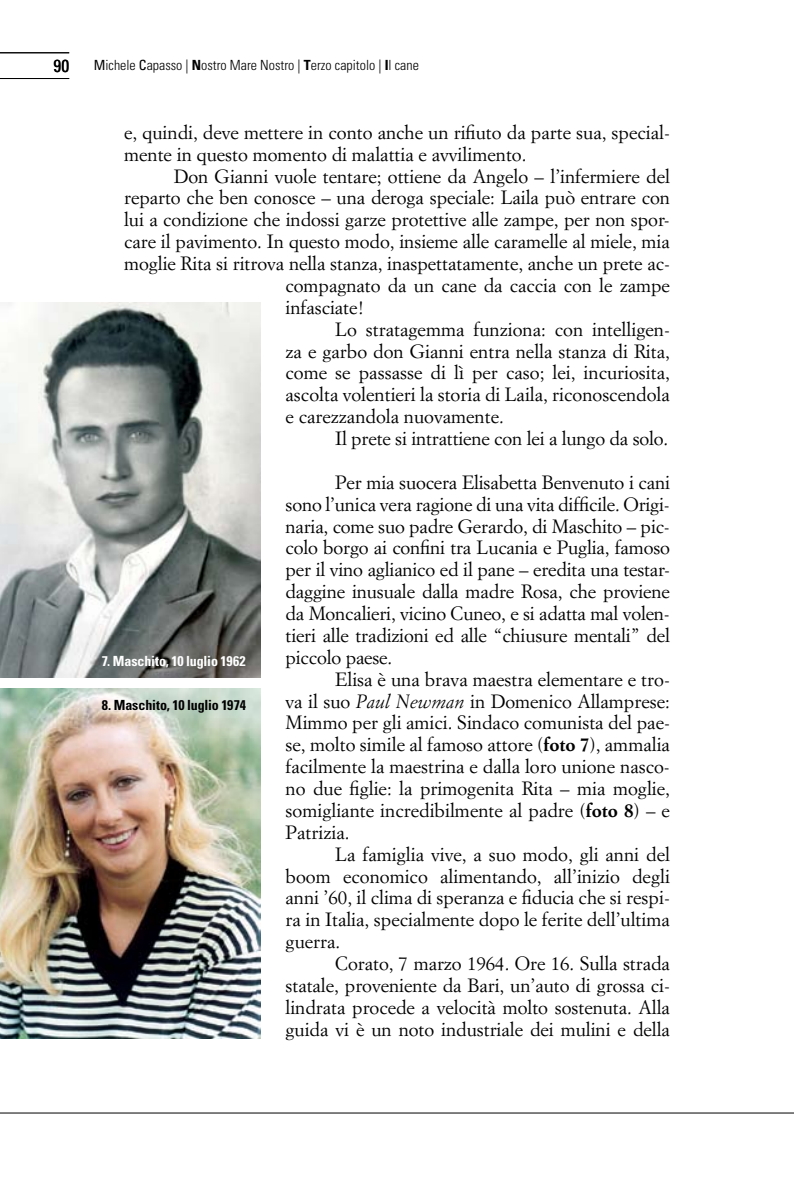
<style>
.page{position:relative;width:794px;height:1191px;background:#fff}
.page>*{position:absolute;margin:0;border:0;box-sizing:border-box;transform-origin:0 0}
.t1{font:18.9px/21.9px "Simoncini Garamond";letter-spacing:-.005em;color:#000;text-align:justify}
.t2{font:condensed 17.5px "Univers";color:#000}
.t3{font:300 condensed 14px "Univers";color:#000}
.t4{font:700 condensed 14px "Univers";letter-spacing:-.005em;color:#fff}
.t5{font:700 condensed 14px "Univers";letter-spacing:-.01em;color:#000}
.s1{font-weight:400}
.s2{font-weight:700}
.s3{font-style:italic}
</style>
<div class="page">
<hr style="left:0;top:52px;width:69px;height:1px;background:#000">
<hr style="left:0;top:78px;width:69px;height:1px;background:#000">
<hr style="left:0;top:1112px;width:794px;height:1px;background:#000">
<img style="left:0;top:302px;width:261px;height:375px">
<img style="left:0;top:688px;width:261px;height:350px">
<p class="t2" style="left:54px;top:55px;width:17px">90</p>
<p class="t3" style="left:94px;top:57px;width:326px"><span class="s1">M</span>ichele <span class="s1">C</span>apasso | <span class="s2">N</span>ostro Mare Nostro | <span class="s2">T</span>erzo capitolo | <span class="s2">I</span>l cane</p>
<p class="t1" style="left:124px;top:121px;width:547px">e, quindi, deve mettere in conto anche un rifiuto da parte sua, special&shy;mente in questo momento di malattia e avvilimento.</p>
<p class="t1" style="left:174px;top:165px;width:498px">Don Gianni vuole tentare; ottiene da Angelo – l’infermiere del</p>
<p class="t1" style="left:124px;top:186px;width:547px">reparto che ben conosce – una deroga speciale: Laila può entrare con</p>
<p class="t1" style="left:124px;top:208px;width:547px">lui a condizione che indossi garze protettive alle zampe, per non spor-</p>
<p class="t1" style="left:124px;top:230px;width:547px">care il pavimento. In questo modo, insieme alle caramelle al miele, mia</p>
<p class="t1" style="left:124px;top:252px;width:547px">moglie Rita si ritrova nella stanza, inaspettatamente, anche un prete ac-</p>
<p class="t1" style="left:285px;top:274px;width:386px">compagnato da un cane da caccia con le zampe</p>
<p class="t1" style="left:285px;top:296px;width:80px">infasciate!</p>
<p class="t1" style="left:335px;top:318px;width:336px">Lo stratagemma funziona: con intelligen-</p>
<p class="t1" style="left:285px;top:339px;width:386px">za e garbo don Gianni entra nella stanza di Rita,</p>
<p class="t1" style="left:285px;top:361px;width:386px">come se passasse di lì per caso; lei, incuriosita,</p>
<p class="t1" style="left:285px;top:383px;width:386px">ascolta volentieri la storia di Laila, riconoscendola</p>
<p class="t1" style="left:285px;top:405px;width:220px">e carezzandola nuovamente.</p>
<p class="t1" style="left:335px;top:427px;width:335px">Il prete si intrattiene con lei a lungo da solo.</p>
<p class="t1" style="left:285px;top:471px;width:386px;text-indent:50px">Per mia suocera Elisabetta Benvenuto i cani sono l’unica vera ragione di una vita difficile. Origi&shy;naria, come suo padre Gerardo, di Maschito – pic&shy;colo borgo ai confini tra Lucania e Puglia, famoso per il vino aglianico ed il pane – eredita una testar&shy;daggine inusuale dalla madre Rosa, che proviene da Moncalieri, vicino Cuneo, e si adatta mal volen&shy;tieri alle tradizioni ed alle “chiusure mentali” del piccolo paese.</p>
<p class="t1" style="left:285px;top:667px;width:386px;text-indent:50px">Elisa è una brava maestra elementare e tro&shy;va il suo <span class="s3">Paul Newman</span> in Domenico Allamprese:<br>Mimmo per gli amici. Sindaco comunista del pae&shy;se, molto simile al famoso attore (<span class="s2">foto 7</span>), ammalia facilmente la maestrina e dalla loro unione nasco&shy;no due figlie: la primogenita Rita – mia moglie, somigliante incredibilmente al padre (<span class="s2">foto 8</span>) – e Patrizia.</p>
<p class="t1" style="left:285px;top:842px;width:386px;text-indent:50px">La famiglia vive, a suo modo, gli anni del boom economico alimentando, all’inizio degli anni ’60, il clima di speranza e fiducia che si respi&shy;ra in Italia, specialmente dopo le ferite dell’ultima guerra.</p>
<p class="t1" style="left:285px;top:952px;width:386px;text-indent:50px">Corato, 7 marzo 1964. Ore 16. Sulla strada statale, proveniente da Bari, un’auto di grossa ci&shy;lindrata procede a velocità molto sostenuta. Alla guida vi è un noto industriale dei mulini e della</p>
<p class="t4" style="left:102px;top:652px;width:146px">7. Maschito, 10 luglio 1962</p>
<p class="t5" style="left:102px;top:696px;width:146px">8. Maschito, 10 luglio 1974</p>
</div>
